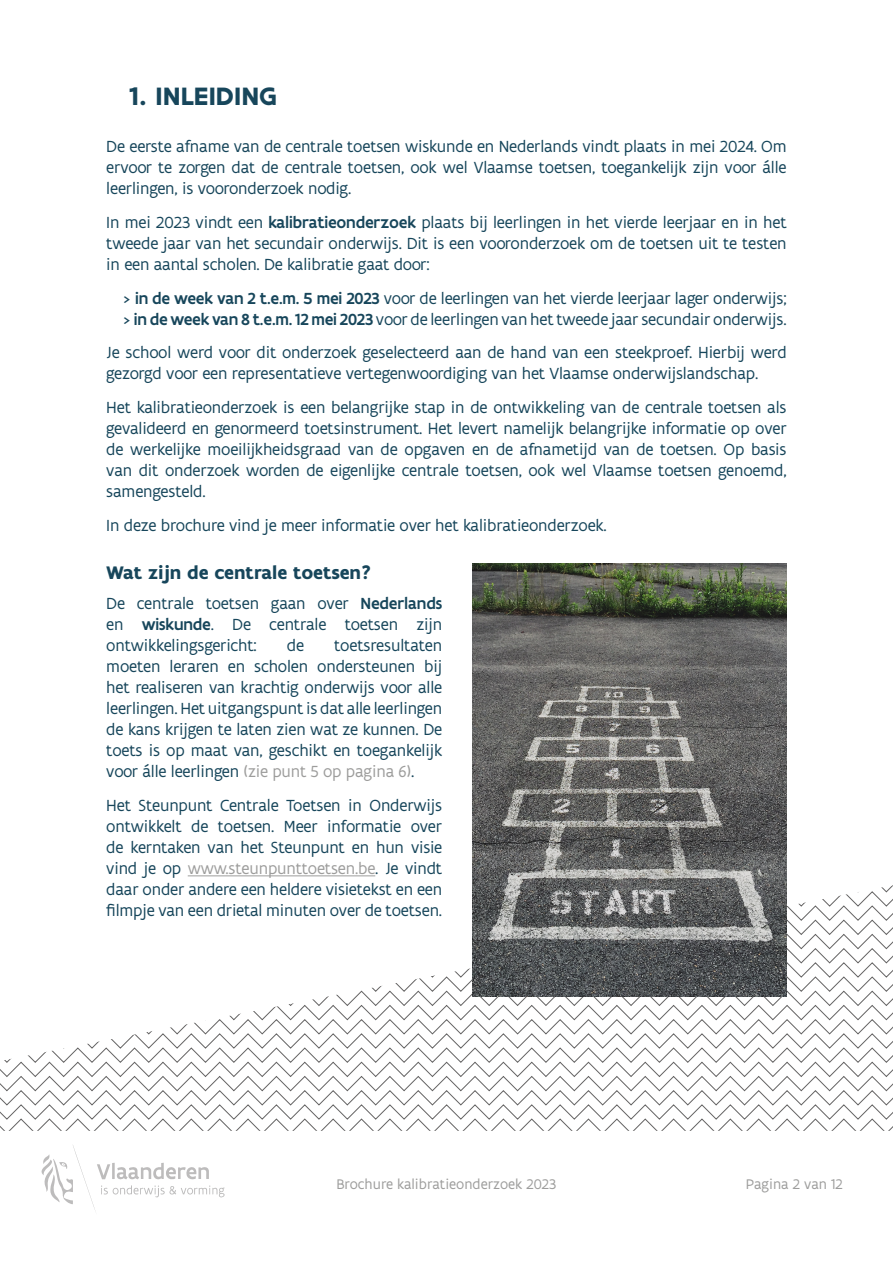
<style>
.page{position:relative;width:893px;height:1263px;background:#fff}
.page>*{position:absolute;margin:0;border:0;box-sizing:border-box;transform-origin:0 0}
.t1{font:700 27px "Flanders Art Sans";color:#17465b}
.t2{font:700 19.5px "Flanders Art Sans";color:#17465b}
.t3{font:17.25px/21px "Flanders Art Sans";letter-spacing:-.01em;color:#17465b;text-align:justify}
.t4{font:15px "Flanders Art Sans";color:#9d9d9c}
.s1{font-weight:500}
.s2{color:#9d9d9c}
</style>
<div class="page">
<svg style="left:0;top:885px;width:893px;height:246px"></svg>
<img style="left:472px;top:564px;width:315px;height:432px">
<svg style="left:41px;top:1145px;width:184px;height:66px"></svg>
<hr style="left:188px;top:876px;width:187px;height:1px;background:#9d9d9c">
<h1 class="t1" style="left:129px;top:79px;width:150px">1. INLEIDING</h1>
<p class="t3" style="left:106px;top:136px;width:682px">De eerste afname van de centrale toetsen wiskunde en Nederlands vindt plaats in mei 2024. Om ervoor te zorgen dat de centrale toetsen, ook wel Vlaamse toetsen, toegankelijk zijn voor álle leerlingen, is vooronderzoek nodig.</p>
<p class="t3" style="left:106px;top:211px;width:682px">In mei 2023 vindt een <span class="s1">kalibratieonderzoek</span> plaats bij leerlingen in het vierde leerjaar en in het tweede jaar van het secundair onderwijs. Dit is een vooronderzoek om de toetsen uit te testen in een aantal scholen. De kalibratie gaat door:</p>
<p class="t3" style="left:123px;top:287px;width:665px">&gt; <span class="s1">in de week van 2 t.e.m. 5 mei 2023</span> voor de leerlingen van het vierde leerjaar lager onderwijs; &gt; <span class="s1">in de week van 8 t.e.m. 12 mei 2023</span> voor de leerlingen van het tweede jaar secundair onderwijs.</p>
<p class="t3" style="left:106px;top:342px;width:682px">Je school werd voor dit onderzoek geselecteerd aan de hand van een steekproef. Hierbij werd gezorgd voor een representatieve vertegenwoordiging van het Vlaamse onderwijslandschap.</p>
<p class="t3" style="left:106px;top:397px;width:682px">Het kalibratieonderzoek is een belangrijke stap in de ontwikkeling van de centrale toetsen als gevalideerd en genormeerd toetsinstrument. Het levert namelijk belangrijke informatie op over de werkelijke moeilijkheidsgraad van de opgaven en de afnametijd van de toetsen. Op basis van dit onderzoek worden de eigenlijke centrale toetsen, ook wel Vlaamse toetsen genoemd, samengesteld.</p>
<p class="t3" style="left:106px;top:514px;width:502px">In deze brochure vind je meer informatie over het kalibratieonderzoek.</p>
<p class="t2" style="left:106px;top:560px;width:267px">Wat zijn de centrale toetsen?</p>
<p class="t3" style="left:106px;top:593px;width:337px">De centrale toetsen gaan over <span class="s1">Nederlands </span>en <span class="s1">wiskunde</span>. De centrale toetsen zijn ontwikkelingsgericht:</p>
<p class="t3" style="left:106px;top:635px;width:337px;text-indent:228px">toetsresultaten moeten leraren en scholen ondersteunen bij het realiseren van krachtig onderwijs voor alle leerlingen. Het uitgangspunt is dat alle leerlingen de kans krijgen te laten zien wat ze kunnen. De toets is op maat van, geschikt en toegankelijk voor álle leerlingen <span class="s2">(zie punt 5 op pagina 6)</span>.</p>
<p class="t3" style="left:106px;top:795px;width:337px">Het Steunpunt Centrale Toetsen in Onderwijs ontwikkelt de toetsen. Meer informatie over de kerntaken van het Steunpunt en hun visie vind je op <span class="s2">www.steunpunttoetsen.be</span>. Je vindt daar onder andere een heldere visietekst en een filmpje van een drietal minuten over de toetsen.</p>
<p class="t3" style="left:287px;top:635px;width:19px">de</p>
<p class="t4" style="left:337px;top:1175px;width:221px">Brochure kalibratieonderzoek 2023</p>
<p class="t4" style="left:746px;top:1175px;width:99px">Pagina 2 van 12</p>
</div>
